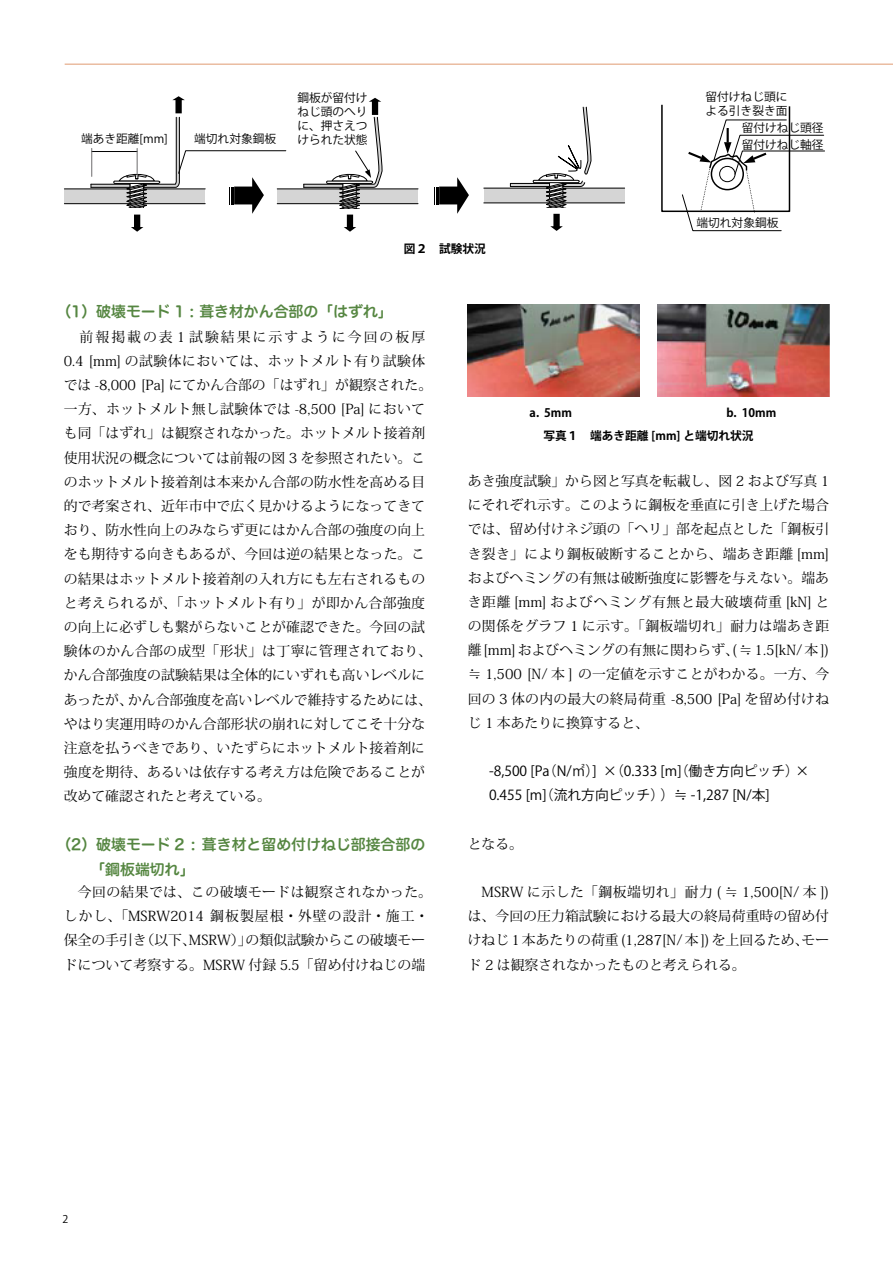
<style>
.page{position:relative;width:893px;height:1263px;background:#fff}
.page>*{position:absolute;margin:0;border:0;box-sizing:border-box;transform-origin:0 0}
.t1{font:14.85px/24.8px "Hira Maru Std N W6";color:#558641}
.t2{font:13.8px/24.2px "Koz Min Pr 6 N";letter-spacing:.005em;color:#000}
.t3{font:13.8px/24.2px "Koz Go Pr 6 N";color:#000}
.t4{font:11.7px/14.1px "Koz Go Pr 6 N";color:#000;text-align:justify}
.t5{font:700 11.7px "Koz Go Pr 6 N";color:#000}
.t6{font:10.65px "Koz Go Pr 6 N";color:#000}
</style>
<div class="page">
<hr style="left:65px;top:64px;width:828px;height:1px;background:#e2a17a">
<hr style="left:91px;top:184px;width:39px;height:3px;background:#d5d5d5">
<hr style="left:91px;top:184px;width:39px;height:1px;background:#000">
<hr style="left:91px;top:187px;width:39px;height:1px;background:#000">
<div style="left:64px;top:189px;width:141px;height:15px;background:#d5d5d5"></div>
<hr style="left:64px;top:188px;width:141px;height:1px;background:#000">
<hr style="left:64px;top:203px;width:141px;height:1px;background:#000">
<hr style="left:92px;top:151px;width:45px;height:1px;background:#000">
<svg style="left:91px;top:148px;width:1px;height:28px"></svg>
<hr style="left:304px;top:184px;width:39px;height:3px;background:#d5d5d5">
<hr style="left:304px;top:184px;width:39px;height:1px;background:#000">
<hr style="left:304px;top:187px;width:39px;height:1px;background:#000">
<div style="left:277px;top:189px;width:141px;height:15px;background:#d5d5d5"></div>
<hr style="left:277px;top:188px;width:141px;height:1px;background:#000">
<hr style="left:277px;top:203px;width:141px;height:1px;background:#000">
<hr style="left:510px;top:183px;width:39px;height:4px;background:#d5d5d5">
<hr style="left:510px;top:183px;width:39px;height:1px;background:#000">
<hr style="left:510px;top:186px;width:39px;height:1px;background:#000">
<div style="left:484px;top:188px;width:141px;height:15px;background:#d5d5d5"></div>
<hr style="left:484px;top:188px;width:141px;height:1px;background:#000">
<hr style="left:484px;top:202px;width:141px;height:1px;background:#000">
<svg style="left:325px;top:98px;width:58px;height:134px"></svg>
<svg style="left:532px;top:106px;width:60px;height:125px"></svg>
<svg style="left:113px;top:96px;width:174px;height:136px"></svg>
<svg style="left:434px;top:177px;width:35px;height:37px"></svg>
<svg style="left:661px;top:104px;width:164px;height:127px"></svg>
<img style="left:468px;top:304px;width:361px;height:92px">
<div style="left:640px;top:304px;width:16px;height:92px;background:#fff"></div>
<p class="t4" style="left:81px;top:131px;width:88px">端あき距離[mm]</p>
<p class="t4" style="left:194px;top:131px;width:83px">端切れ対象鋼板</p>
<p class="t4" style="left:297px;top:91px;width:72px">鋼板が留付けねじ頭のへりに、押さえつけられた状態</p>
<p class="t1" style="left:56px;top:299px;width:338px">（1）破壊モード 1 : 葺き材かん合部の「はずれ」</p>
<p class="t5" style="left:404px;top:242px;width:83px">図２　試験状況</p>
<p class="t4" style="left:705px;top:90px;width:83px">留付けねじ頭による引き裂き面</p>
<p class="t4" style="left:742px;top:121px;width:83px">留付けねじ頭径</p>
<p class="t4" style="left:742px;top:138px;width:83px">留付けねじ軸径</p>
<p class="t4" style="left:696px;top:216px;width:83px">端切れ対象鋼板</p>
<p class="t2" style="left:64px;top:325px;width:370px">　前報掲載の表 1 試験結果に示すように今回の板厚<br>0.4 [mm] の試験体においては、ホットメルト有り試験体では -8,000 [Pa] にてかん合部の「はずれ」が観察された。一方、ホットメルト無し試験体では -8,500 [Pa] においても同「はずれ」は観察されなかった。ホットメルト接着剤使用状況の概念については前報の図 3 を参照されたい。このホットメルト接着剤は本来かん合部の防水性を高める目的で考案され、近年市中で広く見かけるようになってきており、防水性向上のみならず更にはかん合部の強度の向上をも期待する向きもあるが、今回は逆の結果となった。この結果はホットメルト接着剤の入れ方にも左右されるものと考えられるが、「ホットメルト有り」が即かん合部強度の向上に必ずしも繋がらないことが確認できた。今回の試験体のかん合部の成型「形状」は丁寧に管理されており、かん合部強度の試験結果は全体的にいずれも高いレベルにあったが、かん合部強度を高いレベルで維持するためには、やはり実運用時のかん合部形状の崩れに対してこそ十分な注意を払うべきであり、いたずらにホットメルト接着剤に強度を期待、あるいは依存する考え方は危険であることが改めて確認されたと考えている。</p>
<p class="t1" style="left:90px;top:832px;width:336px;text-indent:-34px">（2）破壊モード 2 : 葺き材と留め付けねじ部接合部の「鋼板端切れ」</p>
<p class="t2" style="left:64px;top:880px;width:370px">　今回の結果では、この破壊モードは観察されなかった。しかし、「MSRW2014 鋼板製屋根･外壁の設計･施工･保全の手引き（以下、MSRW）」の類似試験からこの破壊モードについて考察する。MSRW 付録 5.5「留め付けねじの端</p>
<p class="t5" style="left:530px;top:406px;width:44px">a. 5mm</p>
<p class="t5" style="left:726px;top:406px;width:51px">b. 10mm</p>
<p class="t5" style="left:543px;top:429px;width:212px">写真１　端あき距離 [mm] と端切れ状況</p>
<p class="t2" style="left:468px;top:469px;width:363px;text-align:justify">あき強度試験」から図と写真を転載し、図 2 および写真 1にそれぞれ示す。このように鋼板を垂直に引き上げた場合では、留め付けネジ頭の「ヘリ」部を起点とした「鋼板引き裂き」により鋼板破断することから、端あき距離 [mm]およびヘミングの有無は破断強度に影響を与えない。端あき距離 [mm] およびヘミング有無と最大破壊荷重 [kN] との関係をグラフ 1 に示す。「鋼板端切れ」耐力は端あき距離 [mm] およびヘミングの有無に関わらず、( ≒ 1.5[kN/ 本 ]) ≒ 1,500 [N/ 本 ] の一定値を示すことがわかる。一方、今回の 3 体の内の最大の終局荷重 -8,500 [Pa] を留め付けねじ 1 本あたりに換算すると、</p>
<p class="t3" style="left:489px;top:759px;width:322px">-8,500 [Pa（N/㎡）] ×（0.333 [m]（働き方向ピッチ）×<br>0.455 [m]（流れ方向ピッチ））≒ -1,287 [N/本]</p>
<p class="t2" style="left:468px;top:832px;width:57px">となる。</p>
<p class="t2" style="left:468px;top:880px;width:363px;text-align:justify">　MSRW に示した「鋼板端切れ」耐力 ( ≒ 1,500[N/ 本 ])は、今回の圧力箱試験における最大の終局荷重時の留め付けねじ 1 本あたりの荷重 (1,287[N/ 本 ]) を上回るため、モード 2 は観察されなかったものと考えられる。</p>
<p class="t6" style="left:62px;top:1213px;width:7px">2</p>
</div>
